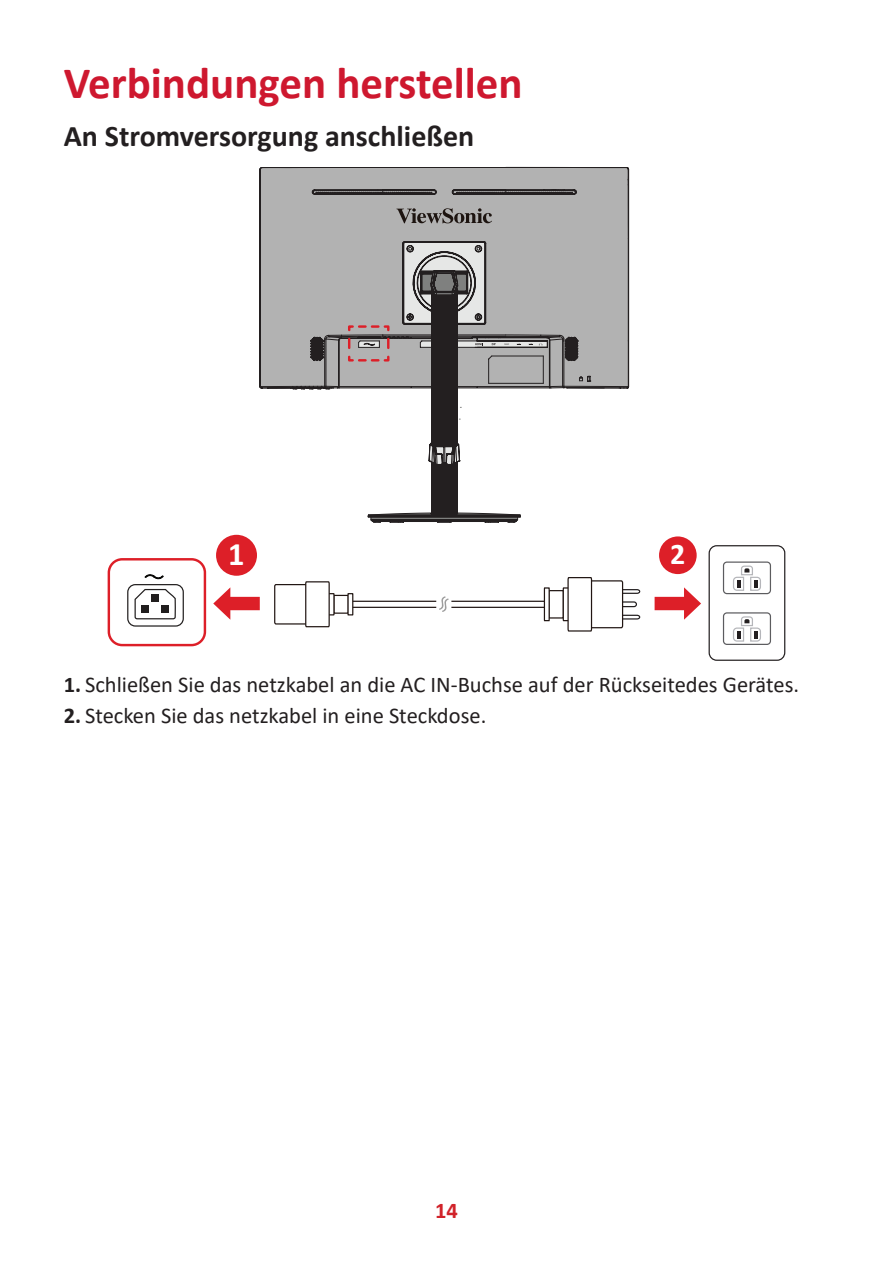
<style>
.page{position:relative;width:893px;height:1263px;background:#fff}
.page>*{position:absolute;margin:0;border:0;box-sizing:border-box;transform-origin:0 0}
.t1{font:700 45px "Calibri";color:#ce182f}
.t2{font:700 32.4px "Calibri";color:#fff}
.t3{font:700 30px "Calibri";color:#231f20}
.t4{font:700 29.85px "Calibri";color:#fff}
.t5{font:22.5px "Calibri";color:#231f20}
.t6{font:700 22.5px "Calibri";color:#d1232a}
.s1{font-weight:700}
</style>
<div class="page">
<svg style="left:654px;top:587px;width:47px;height:33px"></svg>
<div style="left:658px;top:535px;width:40px;height:40px;background:#dd1f28;border-radius:50%"></div>
<div style="left:657px;top:534px;width:42px;height:42px;border:2px solid #fff;border-radius:50%"></div>
<div style="left:709px;top:545px;width:76px;height:116px;border:1px solid #231f20;border-radius:8px"></div>
<div style="left:723px;top:561px;width:48px;height:33px;border:1px solid #5c5c5f;border-radius:3px"></div>
<svg style="left:733px;top:565px;width:28px;height:26px"></svg>
<div style="left:723px;top:612px;width:48px;height:33px;border:1px solid #5c5c5f;border-radius:3px"></div>
<svg style="left:733px;top:616px;width:28px;height:26px"></svg>
<div style="left:108px;top:558px;width:98px;height:88px;border:2px solid #dd1f28;border-radius:13px"></div>
<svg style="left:213px;top:587px;width:47px;height:33px"></svg>
<div style="left:215px;top:534px;width:43px;height:43px;background:#dd1f28;border-radius:50%"></div>
<div style="left:214px;top:532px;width:45px;height:46px;border:2px solid #fff;border-radius:50%"></div>
<div style="left:548px;top:590px;width:16px;height:28px;background:#fff;border:1px solid #211613"></div>
<svg style="left:562px;top:577px;width:78px;height:55px"></svg>
<div style="left:333px;top:595px;width:16px;height:19px;background:#fff;border:1px solid #211613"></div>
<div style="left:274px;top:584px;width:51px;height:40px;border:1px solid #211613"></div>
<svg style="left:305px;top:581px;width:30px;height:47px"></svg>
<svg style="left:347px;top:588px;width:203px;height:34px"></svg>
<svg style="left:134px;top:588px;width:42px;height:32px"></svg>
<div style="left:141px;top:605px;width:7px;height:8px;background:#211e1e"></div>
<div style="left:161px;top:605px;width:8px;height:8px;background:#211e1e"></div>
<div style="left:151px;top:594px;width:8px;height:8px;background:#211e1e"></div>
<svg style="left:144px;top:574px;width:20px;height:5px"></svg>
<div style="left:127px;top:584px;width:57px;height:43px;border:1px solid #211e1e;border-radius:8px"></div>
<div style="left:260px;top:167px;width:369px;height:222px;background:#b2b2b2"></div>
<svg style="left:293px;top:190px;width:290px;height:332px"></svg>
<h1 class="t1" style="left:64px;top:51px;width:460px">Verbindungen herstellen</h1>
<h3 class="t3" style="left:64px;top:115px;width:412px">An Stromversorgung anschließen</h3>
<h2 class="t2" style="left:228px;top:531px;width:18px">1</h2>
<h3 class="t4" style="left:670px;top:533px;width:17px">2</h3>
<p class="t5" style="left:64px;top:669px;width:737px"><span class="s1">1.</span> Schließen Sie das netzkabel an die AC IN-Buchse auf der Rückseitedes Gerätes.</p>
<p class="t5" style="left:64px;top:700px;width:424px"><span class="s1">2.</span> Stecken Sie das netzkabel in eine Steckdose.</p>
<p class="t6" style="left:435px;top:1194px;width:24px">14</p>
</div>
